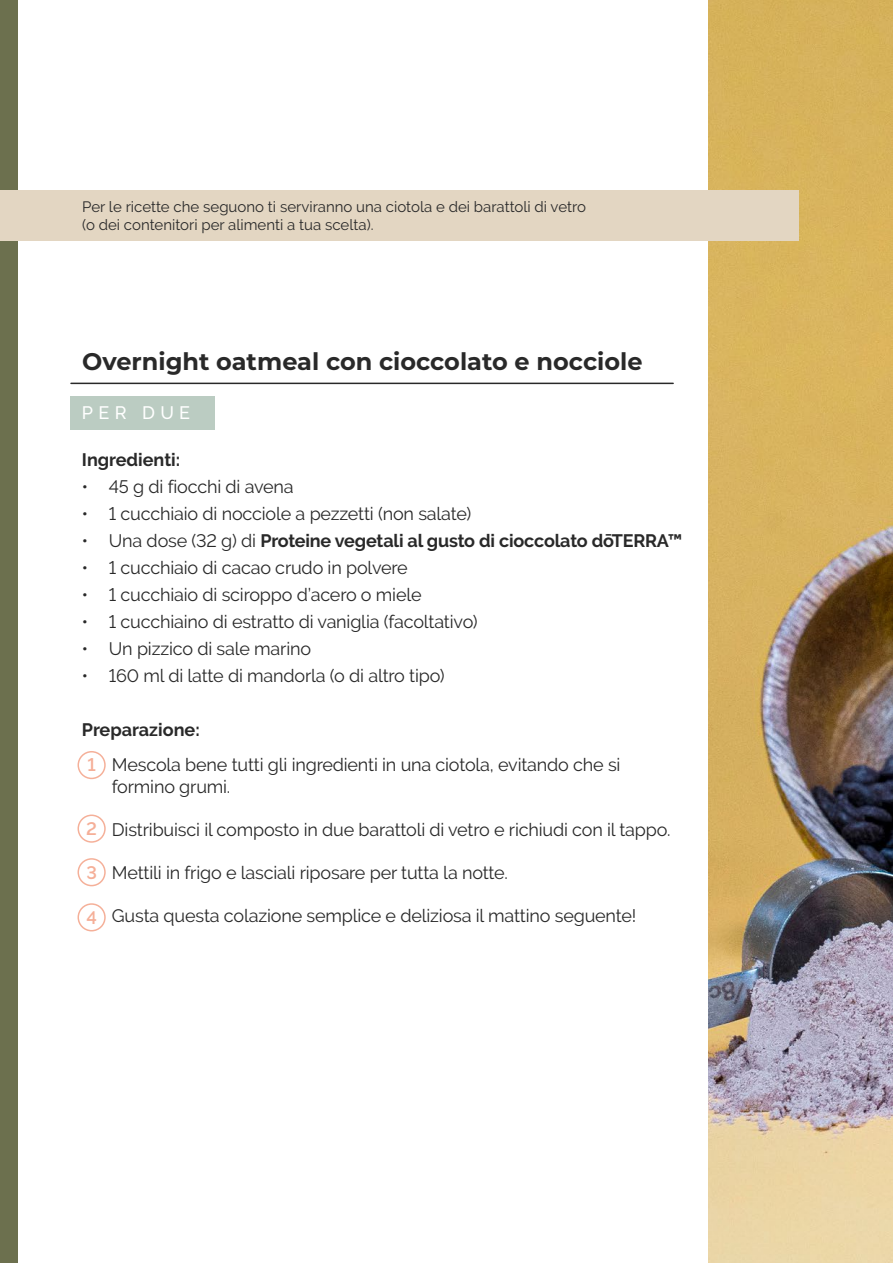
<style>
.page{position:relative;width:893px;height:1263px;background:#fff}
.page>*{position:absolute;margin:0;border:0;box-sizing:border-box;transform-origin:0 0}
.t1{font:700 24px "Montserrat";color:#292929}
.t2{font:18px/21.6px "Raleway";letter-spacing:-.01em;color:#292929}
.t3{font:700 18px "Raleway";letter-spacing:-.01em;color:#292929}
.t4{font:500 18px "Raleway";letter-spacing:.3em;color:#fff}
.t5{font:600 18px "Raleway";color:#f5af98}
.t6{font:15px/18px "Raleway";color:#292929}
.s1{font-weight:400}
</style>
<div class="page">
<img style="left:709px;top:0;width:184px;height:1263px">
<div style="left:0;top:0;width:17px;height:1263px;background:#6c704e"></div>
<hr style="left:71px;top:383px;width:602px;height:1px;background:#292929">
<div style="left:0;top:190px;width:798px;height:51px;background:#e3d6c2"></div>
<div style="left:70px;top:396px;width:145px;height:33px;background:#bbccc2"></div>
<div style="left:78px;top:751px;width:28px;height:28px;border:2px solid #f5b099;border-radius:50%"></div>
<div style="left:78px;top:814px;width:28px;height:29px;border:2px solid #f5b099;border-radius:50%"></div>
<div style="left:78px;top:858px;width:28px;height:28px;border:2px solid #f5b099;border-radius:50%"></div>
<div style="left:78px;top:903px;width:28px;height:28px;border:2px solid #f5b099;border-radius:50%"></div>
<p class="t6" style="left:82px;top:198px;width:505px">Per le ricette che seguono ti serviranno una ciotola e dei barattoli di vetro (o dei contenitori per alimenti a tua scelta).</p>
<h1 class="t1" style="left:82px;top:344px;width:562px">Overnight oatmeal con cioccolato e nocciole</h1>
<p class="t4" style="left:82px;top:402px;width:110px">PER DUE</p>
<p class="t3" style="left:82px;top:449px;width:100px">Ingredienti:</p>
<p class="t2" style="left:82px;top:476px;width:213px">• 45 g di fiocchi di avena</p>
<p class="t2" style="left:82px;top:503px;width:391px">• 1 cucchiaio di nocciole a pezzetti (non salate)</p>
<p class="t3" style="left:82px;top:530px;width:602px"><span class="s1">• Una dose (32 g) di</span> Proteine vegetali al gusto di cioccolato dōTERRA™</p>
<p class="t2" style="left:82px;top:557px;width:327px">• 1 cucchiaio di cacao crudo in polvere</p>
<p class="t2" style="left:82px;top:584px;width:341px">• 1 cucchiaio di sciroppo d’acero o miele</p>
<p class="t2" style="left:82px;top:611px;width:397px">• 1 cucchiaino di estratto di vaniglia (facoltativo)</p>
<p class="t2" style="left:82px;top:638px;width:231px">• Un pizzico di sale marino</p>
<p class="t2" style="left:82px;top:665px;width:364px">• 160 ml di latte di mandorla (o di altro tipo)</p>
<p class="t3" style="left:82px;top:719px;width:119px">Preparazione:</p>
<p class="t5" style="left:87px;top:755px;width:10px">1</p>
<p class="t5" style="left:86px;top:818px;width:12px">2</p>
<p class="t5" style="left:86px;top:862px;width:12px">3</p>
<p class="t5" style="left:86px;top:907px;width:12px">4</p>
<p class="t2" style="left:112px;top:754px;width:510px">Mescola bene tutti gli ingredienti in una ciotola, evitando che si formino grumi.</p>
<p class="t2" style="left:112px;top:819px;width:560px">Distribuisci il composto in due barattoli di vetro e richiudi con il tappo.</p>
<p class="t2" style="left:112px;top:862px;width:398px">Mettili in frigo e lasciali riposare per tutta la notte.</p>
<p class="t2" style="left:112px;top:905px;width:526px">Gusta questa colazione semplice e deliziosa il mattino seguente!</p>
</div>
